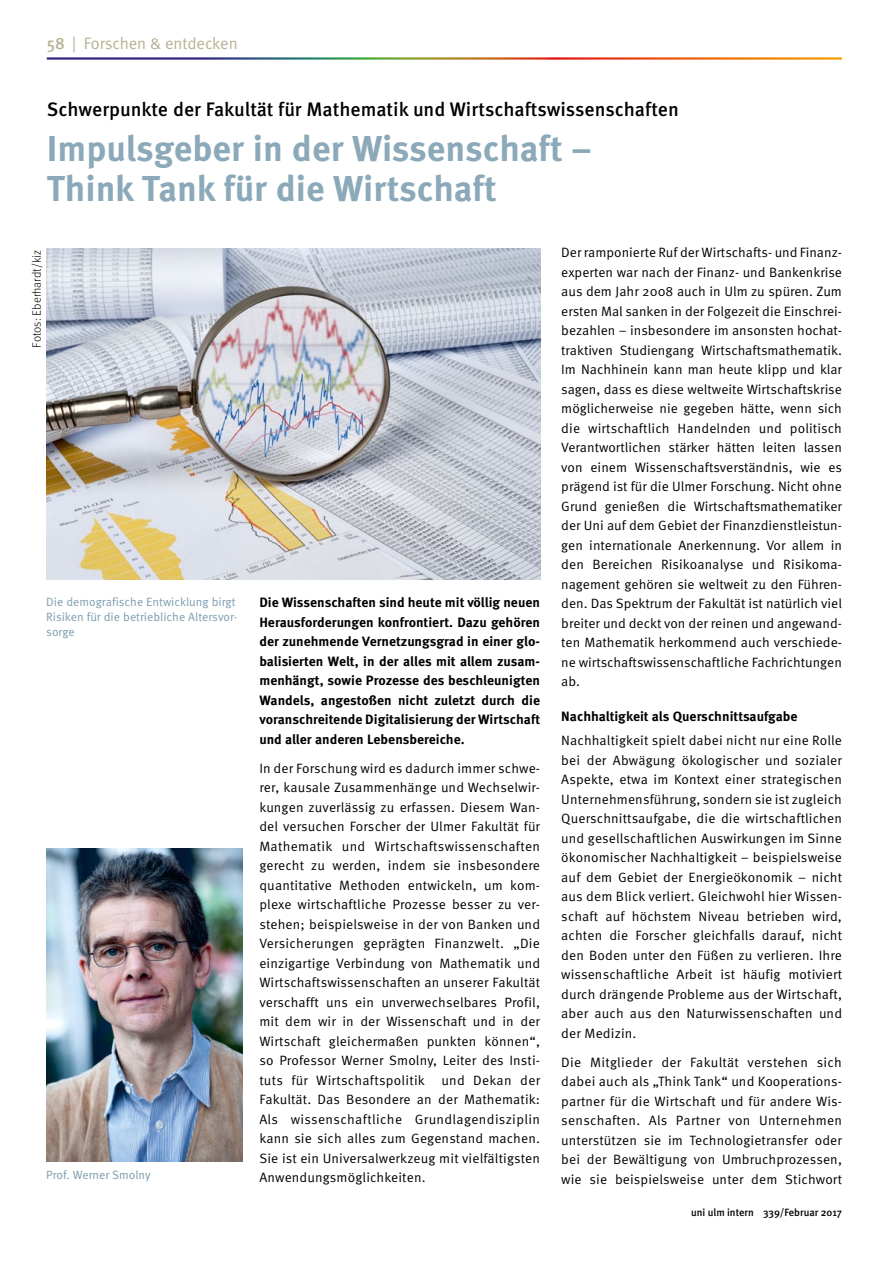
<style>
.page{position:relative;width:893px;height:1263px;background:#fff}
.page>*{position:absolute;margin:0;border:0;box-sizing:border-box;transform-origin:0 0}
.t1{font:700 36px/40.5px "Meta OT";color:#8ca9b9}
.t2{font:500 19.5px "Meta OT";letter-spacing:-.005em;color:#000}
.t3{font:16.5px "Meta Normal";color:#b6b294}
.t4{font:13.5px/19.5px "Meta OT Norm";letter-spacing:.005em;color:#000;text-align:justify}
.t5{font:700 13.5px/19.5px "Meta OT";color:#000;text-align:justify}
.t6{font:12px/15px "Meta OT Norm";color:#7b9cae}
.t7{font:300 12px "Meta OT";color:#000}
.t8{font:500 10.5px "Meta";color:#000}
.s1{font-family:"Meta";font-weight:500}
</style>
<div class="page">
<img style="left:47px;top:248px;width:493px;height:332px">
<img style="left:47px;top:848px;width:195px;height:313px">
<p class="t3" style="left:47px;top:34px;width:192px"><span class="s1">58</span> | Forschen &amp; entdecken</p>
<h2 class="t2" style="left:47px;top:97px;width:634px">Schwerpunkte der Fakultät für Mathematik und Wirtschaftswissenschaften</h2>
<h1 class="t1" style="left:47px;top:129px;width:547px">Impulsgeber in der Wissenschaft –<br>Think Tank für die Wirtschaft</h1>
<p class="t7" style="left:30px;top:348px;width:99px;rotate:-90deg">Fotos: Eberhardt/kiz</p>
<p class="t6" style="left:46px;top:595px;width:193px">Die demografische Entwicklung birgt<br>Risiken für die betriebliche Altersvor&shy;sorge</p>
<p class="t6" style="left:46px;top:1167px;width:106px">Prof. Werner Smolny</p>
<p class="t5" style="left:259px;top:593px;width:282px">Die Wissenschaften sind heute mit völlig neuen Herausforderungen konfrontiert. Dazu gehören der zunehmende Vernetzungsgrad in einer glo&shy;balisierten Welt, in der alles mit allem zusam&shy;menhängt, sowie Prozesse des beschleunigten Wandels, angestoßen nicht zuletzt durch die voranschreitende Digitalisierung der Wirtschaft und aller anderen Lebensbereiche.</p>
<p class="t4" style="left:259px;top:758px;width:282px">In der Forschung wird es dadurch immer schwe&shy;rer, kausale Zusammenhänge und Wechselwir&shy;kungen zuverlässig zu erfassen. Diesem Wan&shy;del versuchen Forscher der Ulmer Fakultät für Mathematik und Wirtschaftswissenschaften gerecht zu werden, indem sie insbesondere quantitative Methoden entwickeln, um kom&shy;plexe wirtschaftliche Prozesse besser zu ver&shy;stehen; beispielsweise in der von Banken und Versicherungen geprägten Finanzwelt. „Die einzigartige Verbindung von Mathematik und Wirtschaftswissenschaften an unserer Fakultät verschafft uns ein unverwechselbares Profil, mit dem wir in der Wissenschaft und in der Wirtschaft gleichermaßen punkten können“, so Professor Werner Smolny, Leiter des Insti&shy;tuts für Wirtschaftspolitik und Dekan der Fakultät. Das Besondere an der Mathematik:<br>Als wissenschaftliche Grundlagendisziplin kann sie sich alles zum Gegenstand machen.<br>Sie ist ein Universalwerkzeug mit vielfältigsten Anwendungsmöglichkeiten.</p>
<p class="t4" style="left:561px;top:243px;width:282px">Der ramponierte Ruf der Wirtschafts- und Finanz&shy;experten war nach der Finanz- und Bankenkrise aus dem Jahr 2008 auch in Ulm zu spüren. Zum ersten Mal sanken in der Folgezeit die Einschrei&shy;bezahlen – insbesondere im ansonsten hochat&shy;traktiven Studiengang Wirtschaftsmathematik.<br>Im Nachhinein kann man heute klipp und klar sagen, dass es diese weltweite Wirtschaftskrise möglicherweise nie gegeben hätte, wenn sich die wirtschaftlich Handelnden und politisch Verantwortlichen stärker hätten leiten lassen von einem Wissenschaftsverständnis, wie es prägend ist für die Ulmer Forschung. Nicht ohne Grund genießen die Wirtschaftsmathematiker der Uni auf dem Gebiet der Finanzdienstleistun&shy;gen internationale Anerkennung. Vor allem in den Bereichen Risikoanalyse und Risikoma&shy;nagement gehören sie weltweit zu den Führen&shy;den. Das Spektrum der Fakultät ist natürlich viel breiter und deckt von der reinen und angewand&shy;ten Mathematik herkommend auch verschiede&shy;ne wirtschaftswissenschaftliche Fachrichtungen ab.</p>
<p class="t5" style="left:561px;top:707px;width:238px">Nachhaltigkeit als Querschnittsaufgabe</p>
<p class="t4" style="left:561px;top:731px;width:282px">Nachhaltigkeit spielt dabei nicht nur eine Rolle bei der Abwägung ökologischer und sozialer Aspekte, etwa im Kontext einer strategischen Unternehmensführung, sondern sie ist zugleich Querschnittsaufgabe, die die wirtschaftlichen und gesellschaftlichen Auswirkungen im Sinne ökonomischer Nachhaltigkeit – beispielsweise auf dem Gebiet der Energieökonomik – nicht aus dem Blick verliert. Gleichwohl hier Wissen&shy;schaft auf höchstem Niveau betrieben wird, achten die Forscher gleichfalls darauf, nicht den Boden unter den Füßen zu verlieren. Ihre wissenschaftliche Arbeit ist häufig motiviert durch drängende Probleme aus der Wirtschaft, aber auch aus den Naturwissenschaften und der Medizin.</p>
<p class="t4" style="left:561px;top:1052px;width:282px">Die Mitglieder der Fakultät verstehen sich dabei auch als „Think Tank“ und Kooperations&shy;partner für die Wirtschaft und für andere Wis&shy;senschaften. Als Partner von Unternehmen unterstützen sie im Technologietransfer oder bei der Bewältigung von Umbruchprozessen, wie sie beispielsweise unter dem Stichwort</p>
<p class="t8" style="left:691px;top:1206px;width:152px">uni ulm intern 339/Februar 2017</p>
</div>
